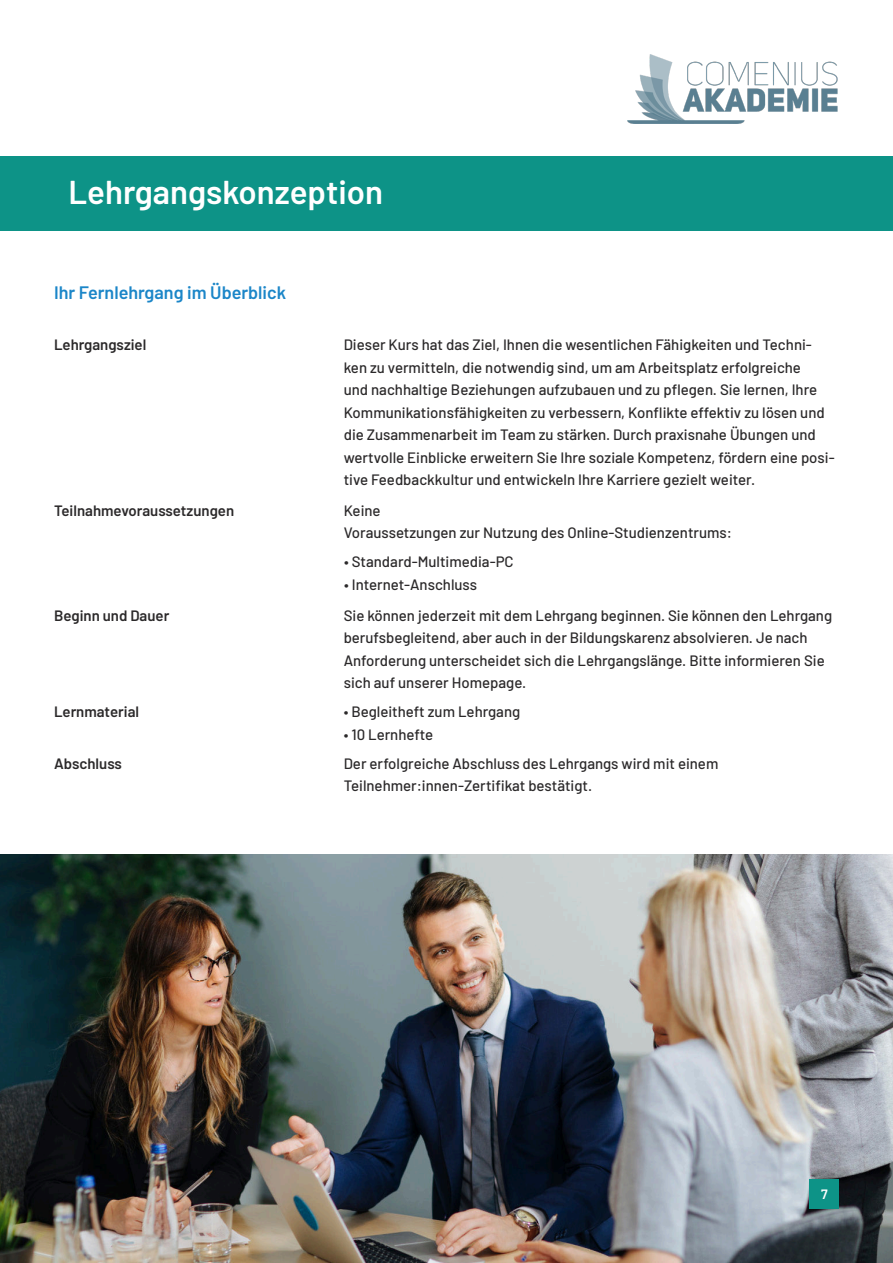
<style>
.page{position:relative;width:893px;height:1263px;background:#fff}
.page>*{position:absolute;margin:0;border:0;box-sizing:border-box;transform-origin:0 0}
.t1{font:600 33px "Barlow";color:#fff}
.t2{font:600 18px "Barlow";color:#1b86c8}
.t3{font:500 15px/22.5px "Barlow";color:#2b292a}
.t4{font:600 15px "Barlow";color:#2b292a}
.t5{font:600 13.5px "Barlow";color:#fff}
</style>
<div class="page">
<img style="left:0;top:855px;width:893px;height:408px">
<div style="left:0;top:157px;width:893px;height:74px;background:#0d9387"></div>
<img style="left:627px;top:55px;width:211px;height:69px">
<div style="left:810px;top:1179px;width:29px;height:30px;background:#0d9387"></div>
<h1 class="t1" style="left:68px;top:180px;width:316px">Lehrgangskonzeption</h1>
<p class="t2" style="left:54px;top:280px;width:234px">Ihr Fernlehrgang im Überblick</p>
<p class="t4" style="left:54px;top:339px;width:94px">Lehrgangsziel</p>
<p class="t4" style="left:54px;top:505px;width:182px">Teilnahmevoraussetzungen</p>
<p class="t4" style="left:54px;top:604px;width:117px">Beginn und Dauer</p>
<p class="t4" style="left:54px;top:706px;width:87px">Lernmaterial</p>
<p class="t4" style="left:54px;top:758px;width:69px">Abschluss</p>
<p class="t3" style="left:344px;top:332px;width:492px">Dieser Kurs hat das Ziel, Ihnen die wesentlichen Fähigkeiten und Techni&shy;ken zu vermitteln, die notwendig sind, um am Arbeitsplatz erfolgreiche<br>und nachhaltige Beziehungen aufzubauen und zu pflegen. Sie lernen, Ihre Kommunikationsfähigkeiten zu verbessern, Konflikte effektiv zu lösen und die Zusammenarbeit im Team zu stärken. Durch praxisnahe Übungen und wertvolle Einblicke erweitern Sie Ihre soziale Kompetenz, fördern eine posi&shy;tive Feedbackkultur und entwickeln Ihre Karriere gezielt weiter.</p>
<p class="t3" style="left:344px;top:498px;width:390px">Keine<br>Voraussetzungen zur Nutzung des Online-Studienzentrums:</p>
<p class="t3" style="left:344px;top:549px;width:171px">• Standard-Multimedia-PC</p>
<p class="t3" style="left:344px;top:567px;width:490px;line-height:31.2px">• Internet-Anschluss<br>Sie können jederzeit mit dem Lehrgang beginnen. Sie können den Lehrgang</p>
<p class="t3" style="left:344px;top:625px;width:482px">berufsbegleitend, aber auch in der Bildungskarenz absolvieren. Je nach<br>Anforderung unterscheidet sich die Lehrgangslänge. Bitte informieren Sie sich auf unserer Homepage.</p>
<p class="t3" style="left:344px;top:699px;width:178px">• Begleitheft zum Lehrgang</p>
<p class="t3" style="left:344px;top:722px;width:91px">• 10 Lernhefte</p>
<p class="t3" style="left:344px;top:751px;width:376px">Der erfolgreiche Abschluss des Lehrgangs wird mit einem<br>Teilnehmer:innen-Zertifikat bestätigt.</p>
<p class="t5" style="left:821px;top:1189px;width:8px">7</p>
</div>
